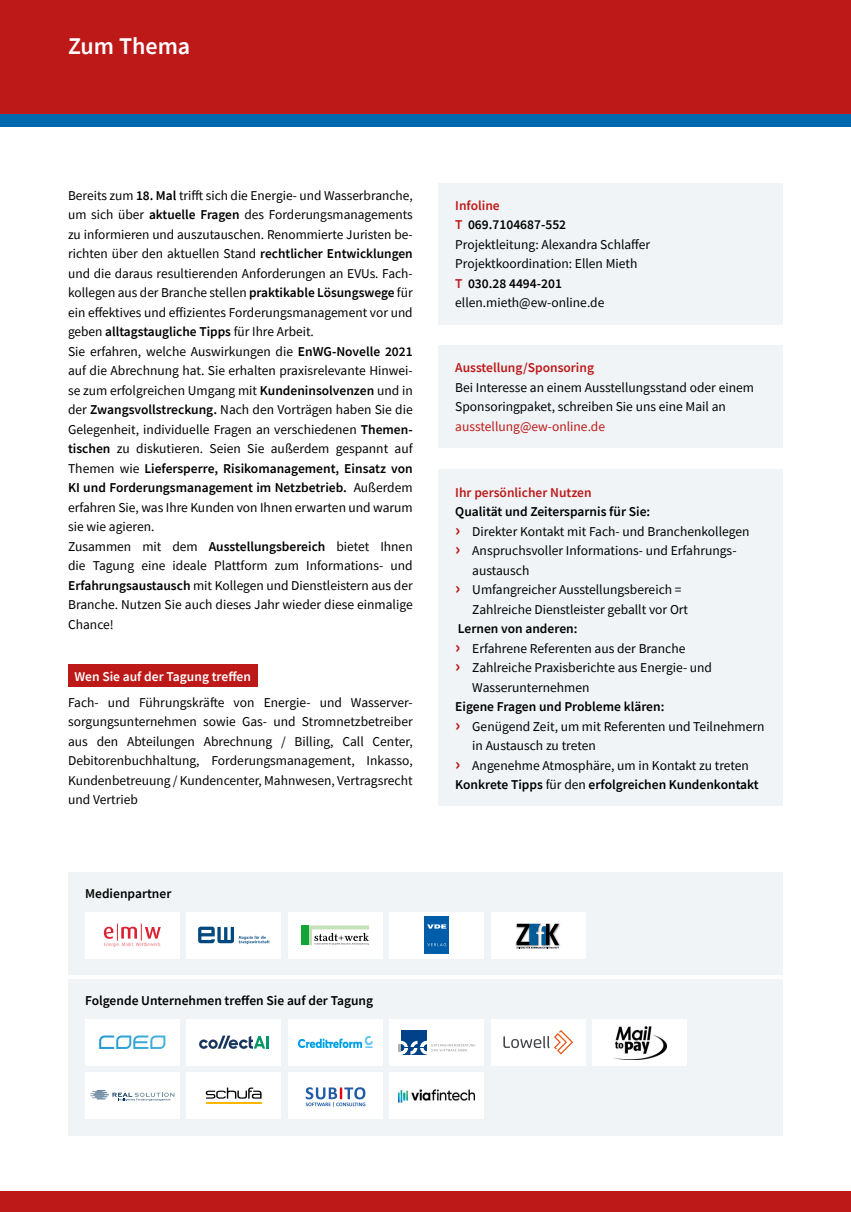
<style>
.page{position:relative;width:851px;height:1212px;background:#fff}
.page>*{position:absolute;margin:0;border:0;box-sizing:border-box;transform-origin:0 0}
.t1{font:600 24px "Source Sans Pro";color:#fff}
.t2{font:13.5px/19.5px "Source Sans Pro";color:#000}
.t3{font:600 13.5px "Source Sans Pro";color:#000}
.t4{font:600 13.5px "Source Sans Pro";color:#be1919}
.t5{font:600 13.5px "Source Sans Pro";color:#fff}
.t6{font:13.5px "Source Sans Pro";color:#be1919}
.s1{font-weight:600}
.s2{font-weight:600;color:#be1919}
.s3{font-weight:700;font-size:18px;color:#be1919}
.s4{font-weight:400}
</style>
<div class="page">
<div style="left:0;top:0;width:850px;height:114px;background:#be1919"></div>
<div style="left:0;top:1191px;width:850px;height:21px;background:#be1919"></div>
<div style="left:0;top:114px;width:850px;height:13px;background:#0069af"></div>
<div style="left:68px;top:980px;width:714px;height:156px;background:#f0f4f6"></div>
<div style="left:68px;top:872px;width:714px;height:103px;background:#f0f4f6"></div>
<div style="left:68px;top:664px;width:189px;height:23px;background:#be1919"></div>
<div style="left:438px;top:469px;width:344px;height:337px;background:#f0f4f6"></div>
<div style="left:438px;top:183px;width:344px;height:141px;background:#f0f4f6"></div>
<div style="left:438px;top:345px;width:344px;height:103px;background:#f0f4f6"></div>
<div style="left:288px;top:912px;width:94px;height:46px;background:#fff"></div>
<div style="left:301px;top:925px;width:8px;height:20px;background:#13a538"></div>
<svg style="left:309px;top:925px;width:60px;height:20px"></svg>
<div style="left:491px;top:912px;width:94px;height:46px;background:#fff"></div>
<img style="left:515px;top:923px;width:45px;height:24px">
<svg style="left:516px;top:924px;width:43px;height:24px"></svg>
<div style="left:186px;top:912px;width:95px;height:46px;background:#fff"></div>
<svg style="left:198px;top:927px;width:71px;height:17px"></svg>
<div style="left:389px;top:912px;width:95px;height:46px;background:#fff"></div>
<div style="left:424px;top:917px;width:25px;height:37px;background:#005da9"></div>
<svg style="left:427px;top:924px;width:19px;height:4px"></svg>
<svg style="left:427px;top:943px;width:19px;height:3px"></svg>
<div style="left:85px;top:912px;width:94px;height:46px;background:#fff"></div>
<svg style="left:104px;top:923px;width:57px;height:24px"></svg>
<div style="left:85px;top:1019px;width:94px;height:46px;background:#fff"></div>
<svg style="left:99px;top:1035px;width:66px;height:14px"></svg>
<div style="left:288px;top:1019px;width:94px;height:46px;background:#fff"></div>
<img style="left:298px;top:1037px;width:74px;height:10px">
<div style="left:491px;top:1019px;width:94px;height:46px;background:#fff"></div>
<svg style="left:503px;top:1030px;width:70px;height:24px"></svg>
<div style="left:592px;top:1019px;width:95px;height:46px;background:#fff"></div>
<img style="left:613px;top:1026px;width:53px;height:34px">
<div style="left:186px;top:1019px;width:95px;height:46px;background:#fff"></div>
<svg style="left:199px;top:1035px;width:69px;height:14px"></svg>
<div style="left:389px;top:1019px;width:95px;height:46px;background:#fff"></div>
<div style="left:401px;top:1030px;width:26px;height:24px;background:#004289"></div>
<svg style="left:398px;top:1041px;width:77px;height:14px"></svg>
<div style="left:288px;top:1072px;width:94px;height:47px;background:#fff"></div>
<svg style="left:305px;top:1087px;width:60px;height:20px"></svg>
<div style="left:389px;top:1072px;width:95px;height:47px;background:#fff"></div>
<img style="left:398px;top:1089px;width:77px;height:14px">
<div style="left:186px;top:1072px;width:95px;height:47px;background:#fff"></div>
<hr style="left:206px;top:1102px;width:55px;height:1px;background:#fab600">
<svg style="left:206px;top:1087px;width:55px;height:11px"></svg>
<div style="left:85px;top:1072px;width:94px;height:47px;background:#fff"></div>
<svg style="left:90px;top:1090px;width:84px;height:11px"></svg>
<h1 class="t1" style="left:68px;top:31px;width:124px">Zum Thema</h1>
<p class="t2" style="left:68px;top:185px;width:346px">Bereits zum <span class="s1">18. Mal</span> trifft sich die Energie- und Wasserbranche, um sich über <span class="s1">aktuelle Fragen</span> des Forderungsmanagements zu informieren und auszutauschen. Renommierte Juristen be&shy;richten über den aktuellen Stand <span class="s1">rechtlicher Entwicklungen </span>und die daraus resultierenden Anforderungen an EVUs. Fach&shy;kollegen aus der Branche stellen <span class="s1">praktikable Lösungswege</span> für ein effektives und effizientes Forderungsmanagement vor und geben <span class="s1">alltagstaugliche Tipps</span> für Ihre Arbeit.<br>Sie erfahren, welche Auswirkungen die <span class="s1">EnWG-Novelle 2021 </span>auf die Abrechnung hat. Sie erhalten praxisrelevante Hinwei&shy;se zum erfolgreichen Umgang mit <span class="s1">Kundeninsolvenzen</span> und in der <span class="s1">Zwangsvollstreckung.</span> Nach den Vorträgen haben Sie die Gelegenheit, individuelle Fragen an verschiedenen <span class="s1">Themen&shy;tischen</span> zu diskutieren. Seien Sie außerdem gespannt auf Themen wie <span class="s1">Liefersperre, Risikomanagement, Einsatz von KI und Forderungsmanagement im Netzbetrieb.</span> Außerdem erfahren Sie, was Ihre Kunden von Ihnen erwarten und warum sie wie agieren.<br>Zusammen mit dem <span class="s1">Ausstellungsbereich</span> bietet Ihnen die Tagung eine ideale Plattform zum Informations- und <span class="s1">Erfahrungsaustausch</span> mit Kollegen und Dienstleistern aus der Branche. Nutzen Sie auch dieses Jahr wieder diese einmalige Chance!</p>
<p class="t5" style="left:74px;top:668px;width:178px">Wen Sie auf der Tagung treffen</p>
<p class="t2" style="left:68px;top:692px;width:346px;text-align:justify">Fach- und Führungskräfte von Energie- und Wasserver&shy;sorgungsunternehmen sowie Gas- und Stromnetzbetreiber aus den Abteilungen Abrechnung / Billing, Call Center, Debitorenbuchhaltung, Forderungsmanagement, Inkasso, Kundenbetreuung / Kundencenter, Mahnwesen, Vertragsrecht und Vertrieb</p>
<p class="t3" style="left:85px;top:884px;width:88px">Medienpartner</p>
<p class="t3" style="left:85px;top:991px;width:289px">Folgende Unternehmen treffen Sie auf der Tagung</p>
<p class="t2" style="left:455px;top:196px;width:196px"><span class="s2">Infoline<br>T</span> <span class="s1">069.7104687-552<br></span>Projektleitung: Alexandra Schlaffer<br>Projektkoordination: Ellen Mieth<br><span class="s2">T</span> <span class="s1">030.28 4494-201 </span>ellen.mieth@ew-online.de</p>
<p class="t4" style="left:455px;top:359px;width:140px">Ausstellung/Sponsoring</p>
<p class="t2" style="left:455px;top:378px;width:300px">Bei Interesse an einem Ausstellungsstand oder einem<br>Sponsoringpaket, schreiben Sie uns eine Mail an</p>
<p class="t6" style="left:455px;top:418px;width:151px">ausstellung@ew-online.de</p>
<p class="t4" style="left:455px;top:483px;width:138px">Ihr persönlicher Nutzen</p>
<p class="t3" style="left:455px;top:503px;width:196px">Qualität und Zeitersparnis für Sie:</p>
<p class="t2" style="left:455px;top:521px;width:295px"><span class="s3">›</span> Direkter Kontakt mit Fach- und Branchenkollegen</p>
<p class="t2" style="left:455px;top:541px;width:282px"><span class="s3">›</span> Anspruchsvoller Informations- und Erfahrungs-</p>
<p class="t2" style="left:472px;top:560px;width:59px">austausch</p>
<p class="t2" style="left:455px;top:580px;width:228px"><span class="s3">›</span> Umfangreicher Ausstellungsbereich =</p>
<p class="t2" style="left:472px;top:599px;width:217px">Zahlreiche Dienstleister geballt vor Ort</p>
<p class="t3" style="left:458px;top:620px;width:121px">Lernen von anderen:</p>
<p class="t2" style="left:455px;top:638px;width:231px"><span class="s3">›</span> Erfahrene Referenten aus der Branche</p>
<p class="t2" style="left:455px;top:658px;width:258px"><span class="s3">›</span> Zahlreiche Praxisberichte aus Energie- und</p>
<p class="t2" style="left:472px;top:677px;width:119px">Wasserunternehmen</p>
<p class="t3" style="left:455px;top:698px;width:210px">Eigene Fragen und Probleme klären:</p>
<p class="t2" style="left:455px;top:716px;width:311px"><span class="s3">›</span> Genügend Zeit, um mit Referenten und Teilnehmern</p>
<p class="t2" style="left:472px;top:736px;width:125px">in Austausch zu treten</p>
<p class="t2" style="left:455px;top:755px;width:295px"><span class="s3">›</span> Angenehme Atmosphäre, um in Kontakt zu treten</p>
<p class="t3" style="left:455px;top:776px;width:305px">Konkrete Tipps <span class="s4">für den</span> erfolgreichen Kundenkontakt</p>
</div>
